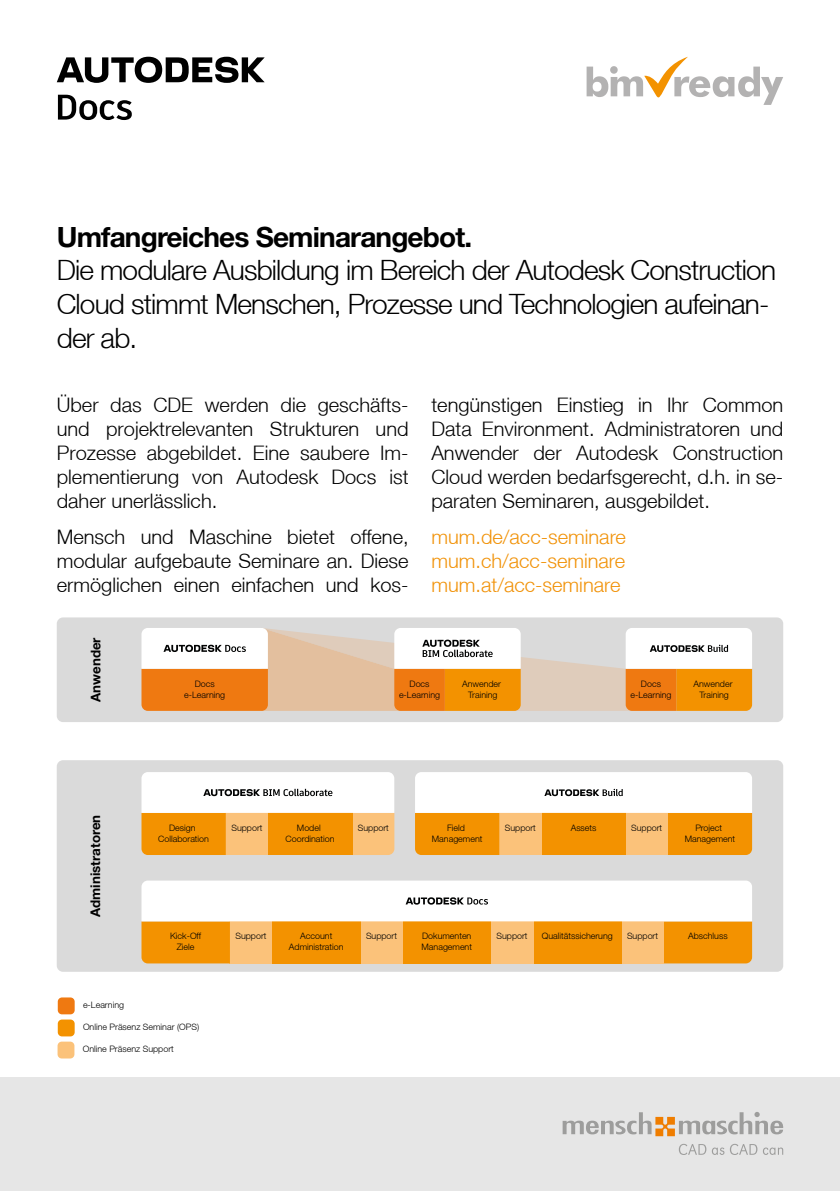
<style>
.page{position:relative;width:840px;height:1191px;background:#fff}
.page>*{position:absolute;margin:0;border:0;box-sizing:border-box;transform-origin:0 0}
.t1{font:300 28px/33.6px "Helvetica Neue LT";letter-spacing:-.03em;color:#000}
.t2{font:700 28px "Helvetica Neue LT Std";letter-spacing:-.03em;color:#000}
.t3{font:300 20px/24px "Helvetica Neue LT";color:#000;text-align:justify}
.t4{font:300 20px/24px "Helvetica Neue LT";color:#f19208;text-align:justify}
.t5{font:700 13.4px "Helvetica Neue LT Std";color:#000}
.t6{font:300 9px/10.6px "Helvetica Neue LT";color:#000;text-align:center}
</style>
<div class="page">
<div style="left:0;top:1077px;width:839px;height:114px;background:#e6e6e6"></div>
<svg style="left:562px;top:1112px;width:220px;height:24px"></svg>
<svg style="left:678px;top:1143px;width:104px;height:12px"></svg>
<svg style="left:586px;top:57px;width:196px;height:48px"></svg>
<div style="left:57px;top:1041px;width:17px;height:17px;background:#fbc27a;border-radius:4px"></div>
<div style="left:58px;top:1019px;width:17px;height:17px;background:#f39200;border-radius:4px"></div>
<div style="left:58px;top:997px;width:17px;height:17px;background:#ef7911;border-radius:4px"></div>
<div style="left:57px;top:760px;width:725px;height:211px;background:#dadada;border-radius:6px"></div>
<svg style="left:141px;top:880px;width:610px;height:83px;background:#f8cd8e"></svg>
<svg style="left:415px;top:772px;width:336px;height:83px;background:#f7cb8b"></svg>
<svg style="left:141px;top:772px;width:253px;height:83px;background:#f5cb8d"></svg>
<div style="left:57px;top:617px;width:725px;height:105px;background:#dadada;border-radius:6px"></div>
<svg style="left:141px;top:628px;width:610px;height:83px;background:#e9be92"></svg>
<svg style="left:58px;top:95px;width:74px;height:25px"></svg>
<svg style="left:57px;top:57px;width:207px;height:26px"></svg>
<h1 class="t2" style="left:57px;top:219px;width:417px">Umfangreiches Seminarangebot.</h1>
<h1 class="t1" style="left:57px;top:253px;width:720px">Die modulare Ausbildung im Bereich der Autodesk Construction<br>Cloud stimmt Menschen, Prozesse und Technologien aufeinan&shy;der ab.</h1>
<p class="t3" style="left:57px;top:393px;width:353px">Über das CDE werden die geschäfts&shy;und projektrelevanten Strukturen und Prozesse abgebildet. Eine saubere Im&shy;plementierung von Autodesk Docs ist daher unerlässlich.</p>
<p class="t3" style="left:57px;top:524px;width:353px">Mensch und Maschine bietet offene, modular aufgebaute Seminare an. Diese ermöglichen einen einfachen und kos-</p>
<p class="t3" style="left:431px;top:393px;width:353px">tengünstigen Einstieg in Ihr Common Data Environment. Administratoren und Anwender der Autodesk Construction Cloud werden bedarfsgerecht, d.h. in se&shy;paraten Seminaren, ausgebildet.</p>
<p class="t4" style="left:431px;top:524px;width:196px">mum.de/acc-seminare mum.ch/acc-seminare mum.at/acc-seminare</p>
<p class="t5" style="left:87px;top:702px;width:66px;rotate:-90deg">Anwender</p>
<p class="t6" style="left:184px;top:678px;width:43px">Docs e-Learning</p>
<p class="t6" style="left:399px;top:678px;width:43px">Docs e-Learning</p>
<p class="t6" style="left:462px;top:678px;width:40px">Anwender<br>Training</p>
<p class="t6" style="left:630px;top:678px;width:43px">Docs e-Learning</p>
<p class="t6" style="left:693px;top:678px;width:40px">Anwender<br>Training</p>
<p class="t5" style="left:87px;top:917px;width:104px;rotate:-90deg">Administratoren</p>
<p class="t6" style="left:169px;top:822px;width:28px">Design</p>
<p class="t6" style="left:231px;top:822px;width:33px">Support</p>
<p class="t6" style="left:158px;top:833px;width:52px">Collaboration</p>
<p class="t6" style="left:297px;top:822px;width:25px">Model</p>
<p class="t6" style="left:357px;top:822px;width:33px">Support</p>
<p class="t6" style="left:285px;top:833px;width:51px">Coordination</p>
<p class="t6" style="left:170px;top:930px;width:32px">Kick-Off</p>
<p class="t6" style="left:235px;top:930px;width:33px">Support</p>
<p class="t6" style="left:177px;top:940px;width:19px">Ziele</p>
<p class="t6" style="left:300px;top:930px;width:34px">Account</p>
<p class="t6" style="left:366px;top:930px;width:33px">Support</p>
<p class="t6" style="left:289px;top:940px;width:56px">Administration</p>
<p class="t6" style="left:83px;top:999px;width:43px">e-Learning</p>
<p class="t6" style="left:83px;top:1021px;width:118px">Online Präsenz Seminar (OPS)</p>
<p class="t6" style="left:83px;top:1043px;width:92px">Online Präsenz Support</p>
<p class="t6" style="left:447px;top:822px;width:19px">Field</p>
<p class="t6" style="left:504px;top:822px;width:33px">Support</p>
<p class="t6" style="left:570px;top:822px;width:27px">Assets</p>
<p class="t6" style="left:631px;top:822px;width:33px">Support</p>
<p class="t6" style="left:431px;top:833px;width:52px">Management</p>
<p class="t6" style="left:684px;top:822px;width:52px">Project<br>Management</p>
<p class="t6" style="left:422px;top:930px;width:51px">Dokumenten</p>
<p class="t6" style="left:496px;top:930px;width:33px">Support</p>
<p class="t6" style="left:541px;top:930px;width:72px">Qualitätssicherung</p>
<p class="t6" style="left:626px;top:930px;width:33px">Support</p>
<p class="t6" style="left:687px;top:930px;width:41px">Abschluss</p>
<p class="t6" style="left:421px;top:940px;width:52px">Management</p>
</div>
